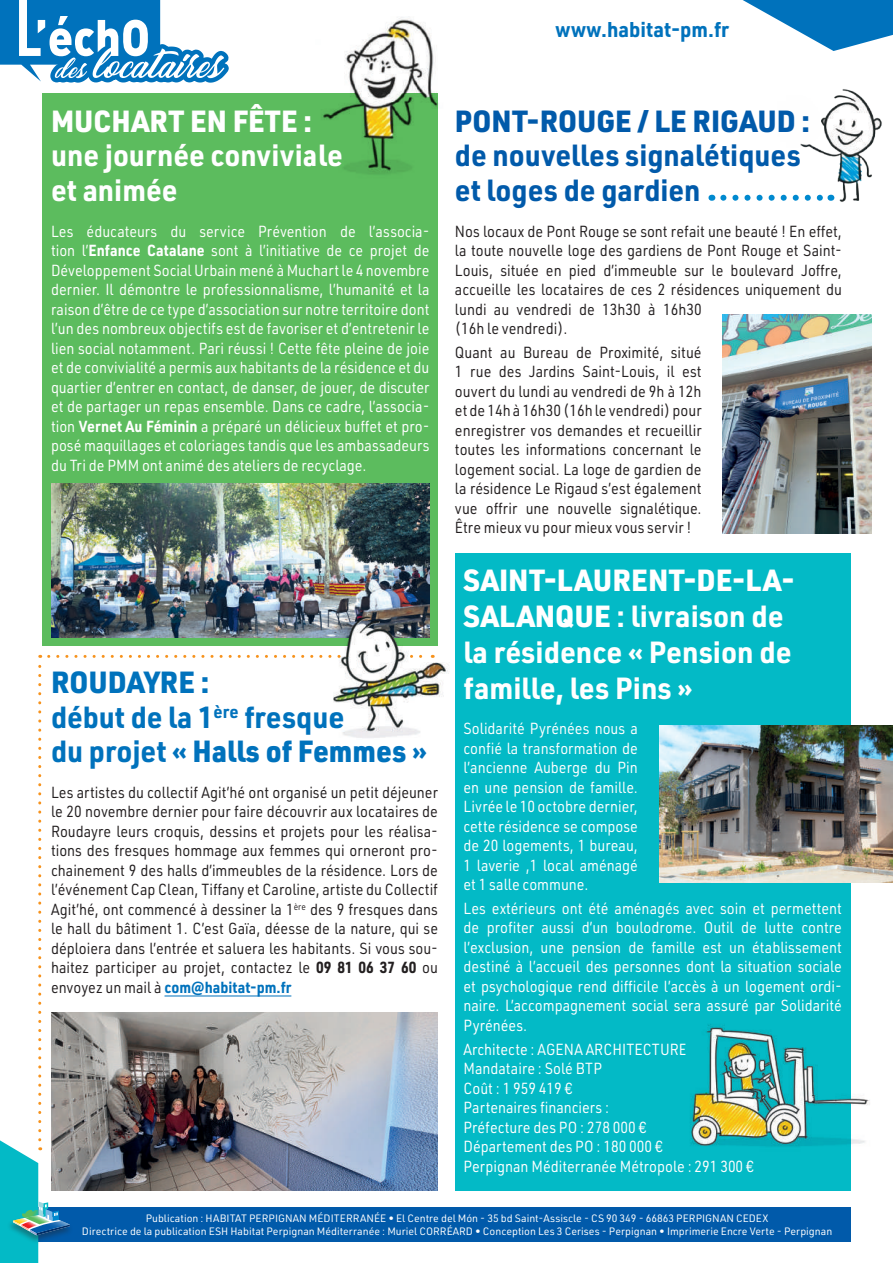
<style>
.page{position:relative;width:893px;height:1263px;background:#fff}
.page>*{position:absolute;margin:0;border:0;box-sizing:border-box;transform-origin:0 0}
.t1{font:700 30px/36px "URWDIN";color:#fff;scale:.96 1}
.t2{font:700 30px/34.5px "URWDIN";color:#0072bc;scale:.95 1}
.t3{font:700 30px/34.5px "URWDIN";color:#015aaa;scale:.95 1}
.t4{font:700 30px/34.5px "URWDIN";color:#fff;scale:.95 1}
.t5{font:900 30px "URWDIN";color:#015aaa;scale:.95 1}
.t6{font:900 30px "URWDIN";color:#fff;scale:.95 1}
.t7{font:700 21px "URWDIN";color:#0072bc;scale:.95 1}
.t8{font:15.75px/19.5px "URWDIN";color:#fff;text-align:justify;scale:.9 1}
.t9{font:15.75px/19.5px "URWDIN";color:#231f20;text-align:justify;scale:.9 1}
.t10{font:10.5px/13.5px "URWDIN";color:#fff;text-align:center}
.s1{font-weight:700}
.s2{font-weight:900}
.s3{font-weight:700;color:#0072bc}
</style>
<div class="page">
<div style="left:43px;top:94px;width:395px;height:552px;background:#5cbc5e"></div>
<svg style="left:0;top:0;width:235px;height:167px"></svg>
<div style="left:38px;top:1208px;width:812px;height:34px;background:#015aaa"></div>
<div style="left:455px;top:553px;width:395px;height:638px;background:#03bac6"></div>
<svg style="left:743px;top:0;width:150px;height:51px"></svg>
<svg style="left:0;top:655px;width:433px;height:608px"></svg>
<img style="left:51px;top:1012px;width:387px;height:179px">
<img style="left:51px;top:483px;width:378px;height:155px">
<img style="left:659px;top:725px;width:234px;height:157px">
<img style="left:723px;top:315px;width:149px;height:219px">
<img style="left:334px;top:611px;width:115px;height:129px">
<svg style="left:311px;top:17px;width:127px;height:157px"></svg>
<img style="left:783px;top:89px;width:99px;height:113px">
<svg style="left:723px;top:195px;width:101px;height:6px"></svg>
<img style="left:690px;top:1019px;width:180px;height:132px">
<h1 class="t6" style="left:51px;top:100px;width:276px">MUCHART EN FÊTE :</h1>
<h1 class="t4" style="left:51px;top:137px;width:309px">une journée conviviale et animée</h1>
<h2 class="t7" style="left:555px;top:15px;width:185px">www.habitat-pm.fr</h2>
<h1 class="t5" style="left:455px;top:100px;width:375px">PONT-ROUGE / LE RIGAUD :</h1>
<h1 class="t3" style="left:455px;top:137px;width:366px">de nouvelles signalétiques et loges de gardien</h1>
<p class="t8" style="left:51px;top:221px;width:422px">Les éducateurs du service Prévention de l’associa&shy;tion l’<span class="s1">Enfance Catalane</span> sont à l’initiative de ce projet de Développement Social Urbain mené à Muchart le 4 novembre dernier. Il démontre le professionnalisme, l’humanité et la raison d’être de ce type d’association sur notre territoire dont l’un des nombreux objectifs est de favoriser et d’entretenir le lien social notamment. Pari réussi ! Cette fête pleine de joie et de convivialité a permis aux habitants de la résidence et du quartier d’entrer en contact, de danser, de jouer, de discuter et de partager un repas ensemble. Dans ce cadre, l’associa&shy;tion <span class="s1">Vernet Au Féminin</span> a préparé un délicieux buffet et pro&shy;posé maquillages et coloriages tandis que les ambassadeurs du Tri de PMM ont animé des ateliers de recyclage.</p>
<p class="t9" style="left:455px;top:221px;width:431px;text-align:left">Nos locaux de Pont Rouge se sont refait une beauté ! En effet, la toute nouvelle loge des gardiens de Pont Rouge et Saint-Louis, située en pied d’immeuble sur le boulevard Joffre, accueille les locataires de ces 2 résidences uniquement du lundi au vendredi de 13h30 à 16h30<br>(16h le vendredi).</p>
<p class="t9" style="left:455px;top:342px;width:276px">Quant au Bureau de Proximité, situé 1 rue des Jardins Saint-Louis, il est ouvert du lundi au vendredi de 9h à 12h et de 14h à 16h30 (16h le vendredi) pour enregistrer vos demandes et recueillir toutes les informations concernant le logement social. La loge de gardien de la résidence Le Rigaud s’est également vue offrir une nouvelle signalétique.<br>Être mieux vu pour mieux vous servir !</p>
<h1 class="t2" style="left:51px;top:664px;width:397px"><span class="s2">ROUDAYRE :<br></span>début de la 1<sup>ère</sup> fresque<br>du projet « <span class="s2">Halls of Femmes</span> »</h1>
<p class="t9" style="left:51px;top:782px;width:431px">Les artistes du collectif Agit’hé ont organisé un petit déjeuner le 20 novembre dernier pour faire découvrir aux locataires de Roudayre leurs croquis, dessins et projets pour les réalisa&shy;tions des fresques hommage aux femmes qui orneront pro&shy;chainement 9 des halls d’immeubles de la résidence. Lors de l’événement Cap Clean, Tiffany et Caroline, artiste du Collectif Agit’hé, ont commencé à dessiner la 1<sup>ère</sup> des 9 fresques dans le hall du bâtiment 1. C’est Gaïa, déesse de la nature, qui se déploiera dans l’entrée et saluera les habitants. Si vous sou&shy;haitez participer au projet, contactez le <span class="s1">09 81 06 37 60</span> ou envoyez un mail à <span class="s3">com@habitat-pm.fr</span></p>
<h1 class="t1" style="left:463px;top:561px;width:346px"><span class="s2">SAINT-LAURENT-DE-LA-<br>SALANQUE</span> : livraison de la résidence « Pension de famille, les Pins »</h1>
<p class="t8" style="left:463px;top:718px;width:195px">Solidarité Pyrénées nous a confié la transformation de l’ancienne Auberge du Pin en une pension de famille.<br>Livrée le 10 octobre dernier, cette résidence se compose de 20 logements, 1 bureau, 1 laverie ,1 local aménagé et 1 salle commune.</p>
<p class="t8" style="left:463px;top:898px;width:422px">Les extérieurs ont été aménagés avec soin et permettent de profiter aussi d’un boulodrome. Outil de lutte contre l’exclusion, une pension de famille est un établissement destiné à l’accueil des personnes dont la situation sociale et psychologique rend difficile l’accès à un logement ordi&shy;naire. L’accompagnement social sera assuré par Solidarité Pyrénées.</p>
<p class="t8" style="left:463px;top:1039px;width:324px;text-align:left">Architecte : AGENA ARCHITECTURE<br>Mandataire : Solé BTP<br>Coût : 1 959 419 €<br>Partenaires financiers :<br>Préfecture des PO : 278 000 €<br>Département des PO : 180 000 €<br>Perpignan Méditerranée Métropole : 291 300 €</p>
<p class="t10" style="left:82px;top:1211px;width:752px">Publication : HABITAT PERPIGNAN MÉDITERRANÉE • El Centre del Món - 35 bd Saint-Assiscle - CS 90 349 - 66863 PERPIGNAN CEDEX<br>Directrice de la publication ESH Habitat Perpignan Méditerranée : Muriel CORRÉARD • Conception Les 3 Cerises - Perpignan • Imprimerie Encre Verte - Perpignan</p>
</div>
